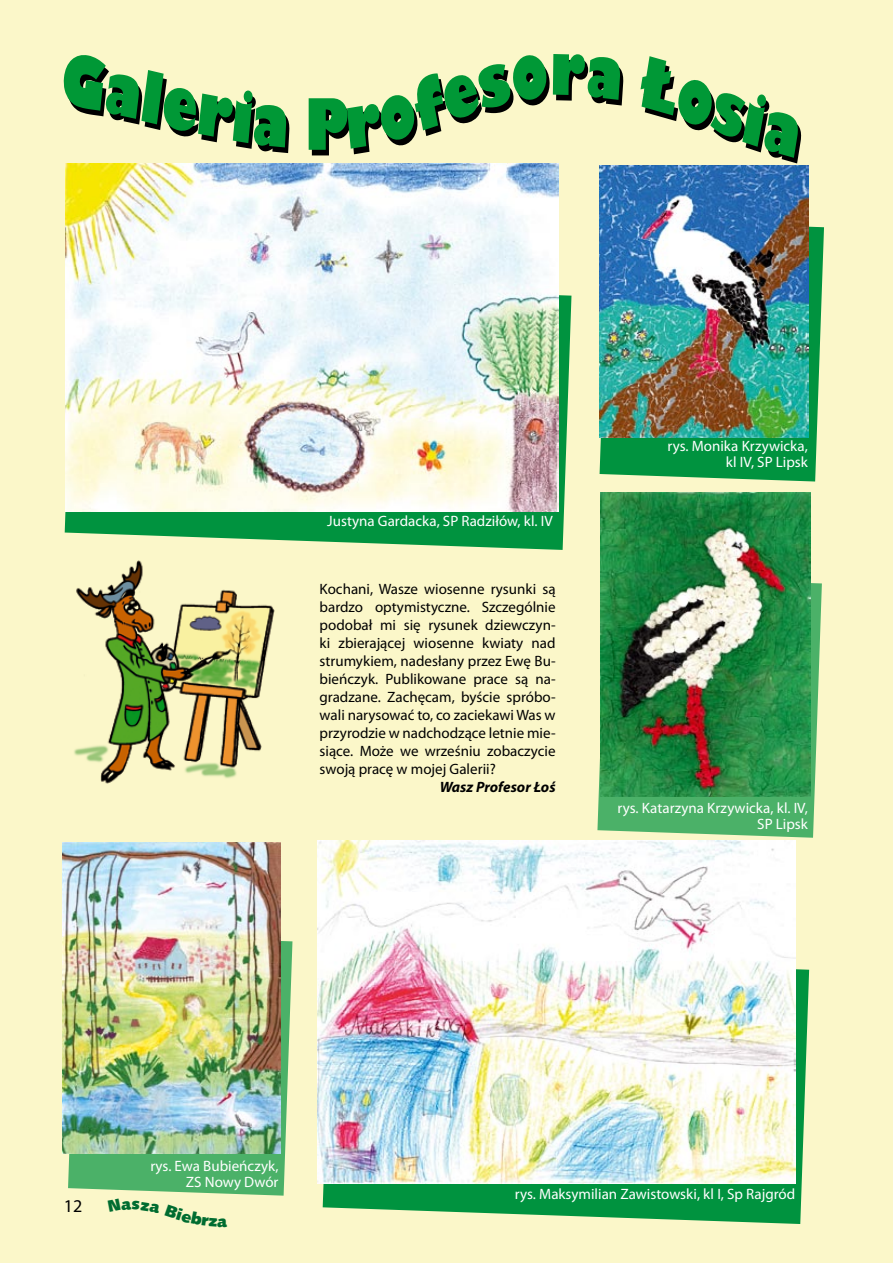
<style>
.page{position:relative;width:893px;height:1263px;background:#fbf7c9}
.page>*{position:absolute;margin:0;border:0;box-sizing:border-box;transform-origin:0 0}
.t1{font:18px "Myriad Pro";color:#000}
.t2{font:16.5px "Humanst 531 U Blk EU";color:#006c30}
.t3{font:15px/18px "Myriad Pro";color:#000;text-align:justify}
.t4{font:15px/16.5px "Myriad Pro";color:#fff;text-align:right}
.t5{font:italic 700 15px "Myriad Pro";color:#000}
</style>
<div class="page">
<svg style="left:68px;top:934px;width:224px;height:262px;background:#68bc78"></svg>
<svg style="left:323px;top:953px;width:486px;height:271px;background:#3fac62"></svg>
<svg style="left:597px;top:576px;width:225px;height:262px;background:#70bf7c"></svg>
<svg style="left:600px;top:220px;width:224px;height:261px;background:#26a155"></svg>
<svg style="left:64px;top:54px;width:226px;height:99px;background:#91c085"></svg>
<svg style="left:309px;top:54px;width:314px;height:101px;background:#9ac58b"></svg>
<svg style="left:640px;top:56px;width:161px;height:107px;background:#9cc58c"></svg>
<img style="left:74px;top:558px;width:202px;height:228px">
<svg style="left:65px;top:278px;width:506px;height:272px;background:#41ac63"></svg>
<img style="left:65px;top:164px;width:493px;height:348px">
<img style="left:62px;top:842px;width:219px;height:312px">
<img style="left:601px;top:493px;width:209px;height:304px">
<img style="left:318px;top:840px;width:478px;height:343px">
<img style="left:600px;top:165px;width:208px;height:272px">
<div style="left:108px;top:1199px;width:110px;height:27px;background:#fbf7c9"></div>
<p class="t4" style="left:327px;top:513px;width:227px">Justyna Gardacka, SP Radziłów, kl. IV</p>
<p class="t3" style="left:320px;top:580px;width:237px">Kochani, Wasze wiosenne rysunki są bardzo optymistyczne. Szczególnie podobał mi się rysunek dziewczyn&shy;ki zbierającej wiosenne kwiaty nad strumykiem, nadesłany przez Ewę Bu&shy;bieńczyk. Publikowane prace są na&shy;gradzane. Zachęcam, byście spróbo&shy;wali narysować to, co zaciekawi Was w przyrodzie w nadchodzące letnie mie&shy;siące. Może we wrześniu zobaczycie swoją pracę w mojej Galerii?</p>
<p class="t5" style="left:440px;top:777px;width:117px">Wasz Profesor Łoś</p>
<p class="t4" style="left:667px;top:437px;width:142px">rys. Monika Krzywicka, kl IV, SP Lipsk</p>
<p class="t4" style="left:618px;top:799px;width:192px">rys. Katarzyna Krzywicka, kl. IV,<br>SP Lipsk</p>
<p class="t1" style="left:64px;top:1195px;width:18px">12</p>
<p class="t4" style="left:150px;top:1157px;width:130px">rys. Ewa Bubieńczyk,<br>ZS Nowy Dwór</p>
<p class="t2" style="left:217px;top:1210px;width:12px">a</p>
<p class="t4" style="left:515px;top:1185px;width:282px">rys. Maksymilian Zawistowski, kl I, Sp Rajgród</p>
</div>
